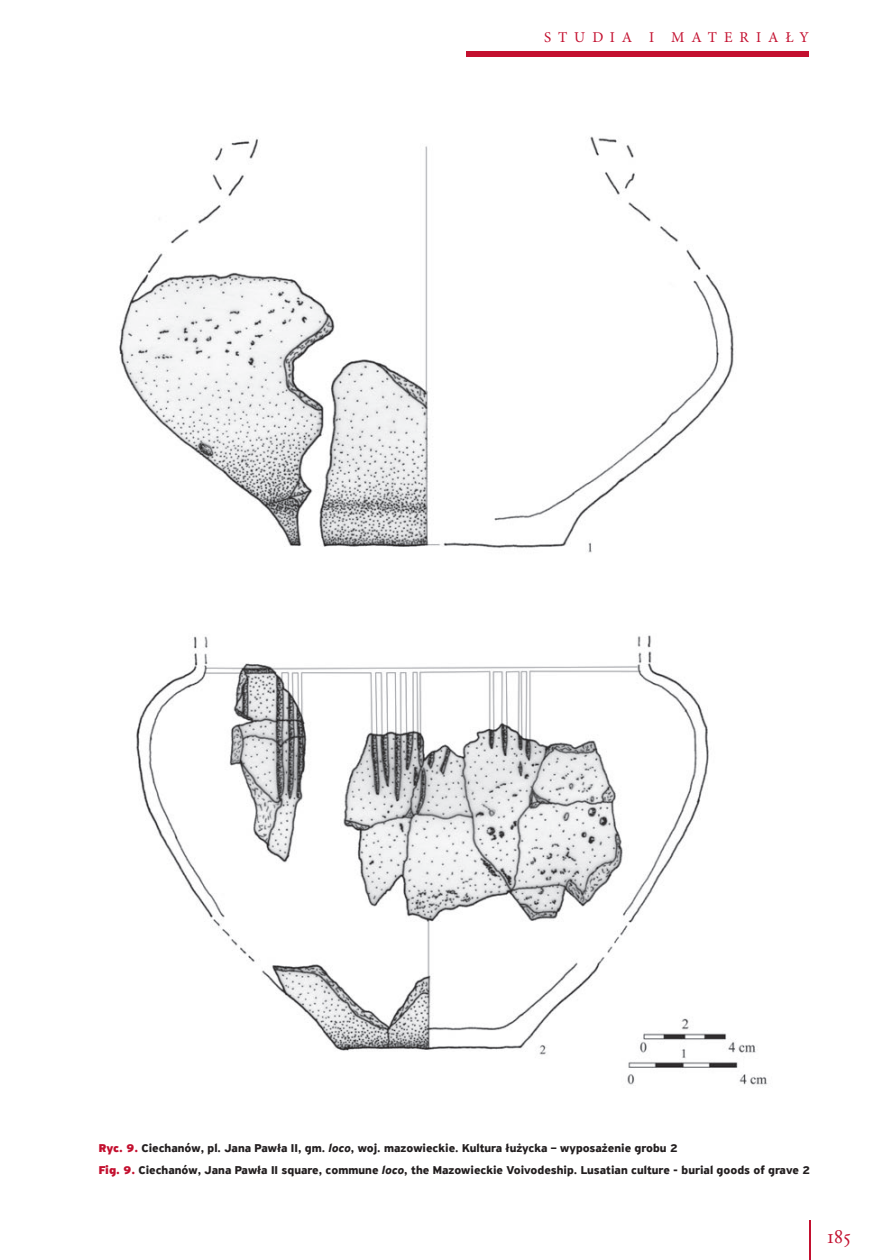
<style>
.page{position:relative;width:894px;height:1260px;background:#fff}
.page>*{position:absolute;margin:0;border:0;box-sizing:border-box;transform-origin:0 0}
.t1{font:21px "Adobe Garamond Pro";color:#c3102f}
.t2{font:15px "Minion Pro";letter-spacing:.465em;color:#c3102f}
.t3{font:700 12px/23px "PF Highway Sans Pro";color:#231f20}
.s1{font-weight:900;color:#c3102f}
.s2{font-style:italic}
</style>
<div class="page">
<hr style="left:809px;top:1220px;width:1px;height:40px;background:#c3102f">
<div style="left:467px;top:52px;width:342px;height:5px;background:#c3102f"></div>
<img style="left:119px;top:136px;width:649px;height:951px">
<p class="t2" style="left:544px;top:29px;width:266px">STUDIA I MATERIAŁY</p>
<p class="t3" style="left:99px;top:1136px;width:713px"><span class="s1">Ryc. 9.</span> Ciechanów, pl. Jana Pawła II, gm. <span class="s2">loco</span>, woj. mazowieckie. Kultura łużycka – wyposażenie grobu 2<br><span class="s1">Fig. 9.</span> Ciechanów, Jana Pawła II square, commune <span class="s2">loco</span>, the Mazowieckie Voivodeship. Lusatian culture - burial goods of grave 2</p>
<h1 class="t1" style="left:827px;top:1224px;width:25px">185</h1>
</div>
